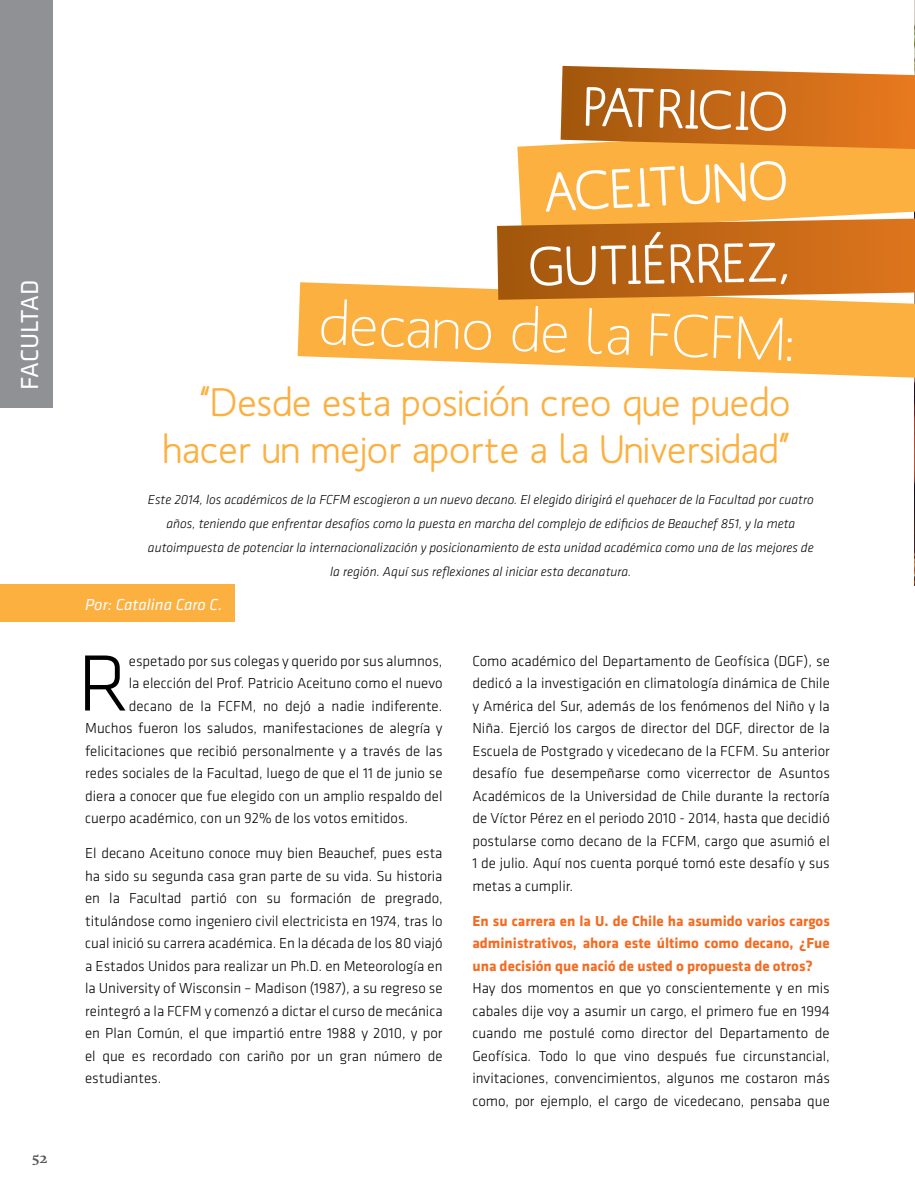
<style>
.page{position:relative;width:915px;height:1191px;background:#fff}
.page>*{position:absolute;margin:0;border:0;box-sizing:border-box;transform-origin:0 0}
.t1{font:300 82.5px "Klavika";color:#000}
.t2{font:60px "Mank Sans";color:#fff}
.t3{font:500 54.75px "Mank Sans";color:#fff}
.t4{font:500 39.3px/47.1px "Mank Sans";color:#fbb040;text-align:right}
.t5{font:25.5px "Klavika";letter-spacing:-.005em;color:#fff}
.t6{font:italic 16.5px "Klavika";color:#fff}
.t7{font:300 15px/22.5px "Klavika";color:#000;text-align:justify}
.t8{font:700 15px/22.5px "Klavika";color:#f36c23;text-align:justify}
.t9{font:600 15px "Prensa";color:#58595b}
.t10{font:italic 300 13.5px/24px "Klavika";color:#000;text-align:center}
</style>
<div class="page">
<div style="left:0;top:0;width:53px;height:407px;background:#8f9194"></div>
<img style="left:914px;top:0;width:1px;height:585px">
<svg style="left:297px;top:282px;width:617px;height:96px;background:#fbbc5d"></svg>
<div style="left:517px;top:144px;width:397px;height:72px;background:#fbb040"></div>
<div style="left:0;top:584px;width:234px;height:37px;background:#fbb040"></div>
<svg style="left:560px;top:66px;width:354px;height:84px;background:#cc7627"></svg>
<svg style="left:497px;top:216px;width:417px;height:84px;background:#c67223"></svg>
<h3 class="t5" style="left:16px;top:390px;width:112px;rotate:-90deg">FACULTAD</h3>
<p class="t9" style="left:32px;top:1148px;width:17px">52</p>
<h3 class="t3" style="left:584px;top:73px;width:206px;rotate:1deg">Patricio</h3>
<h3 class="t3" style="left:540px;top:158px;width:248px;rotate:-3deg">Aceituno</h3>
<h3 class="t3" style="left:527px;top:232px;width:263px;rotate:-1deg">Gutiérrez,</h3>
<h2 class="t2" style="left:320px;top:286px;width:477px;rotate:2deg">decano de la FCFM:</h2>
<h3 class="t4" style="left:163px;top:378px;width:628px">“Desde esta posición creo que puedo hacer un mejor aporte a la Universidad”</h3>
<p class="t10" style="left:148px;top:488px;width:667px">Este 2014, los académicos de la FCFM escogieron a un nuevo decano. El elegido dirigirá el quehacer de la Facultad por cuatro años, teniendo que enfrentar desafíos como la puesta en marcha del complejo de edificios de Beauchef 851, y la meta autoimpuesta de potenciar la internacionalización y posicionamiento de esta unidad académica como una de las mejores de la región. Aquí sus reflexiones al iniciar esta decanatura.</p>
<p class="t6" style="left:85px;top:595px;width:139px">Por: Catalina Caro C.</p>
<h1 class="t1" style="left:78px;top:638px;width:53px">R</h1>
<p class="t7" style="left:129px;top:649px;width:315px">espetado por sus colegas y querido por sus alumnos,</p>
<p class="t7" style="left:129px;top:672px;width:315px">la elección del Prof. Patricio Aceituno como el nuevo</p>
<p class="t7" style="left:129px;top:694px;width:315px">decano de la FCFM, no dejó a nadie indiferente.</p>
<p class="t7" style="left:85px;top:717px;width:359px">Muchos fueron los saludos, manifestaciones de alegría y</p>
<p class="t7" style="left:85px;top:739px;width:359px">felicitaciones que recibió personalmente y a través de las</p>
<p class="t7" style="left:85px;top:762px;width:359px">redes sociales de la Facultad, luego de que el 11 de junio se</p>
<p class="t7" style="left:85px;top:784px;width:359px">diera a conocer que fue elegido con un amplio respaldo del</p>
<p class="t7" style="left:85px;top:807px;width:324px">cuerpo académico, con un 92% de los votos emitidos.</p>
<p class="t7" style="left:85px;top:842px;width:359px">El decano Aceituno conoce muy bien Beauchef, pues esta ha sido su segunda casa gran parte de su vida. Su historia en la Facultad partió con su formación de pregrado, titulándose como ingeniero civil electricista en 1974, tras lo cual inició su carrera académica. En la década de los 80 viajó a Estados Unidos para realizar un Ph.D. en Meteorología en la University of Wisconsin – Madison (1987), a su regreso se reintegró a la FCFM y comenzó a dictar el curso de mecánica en Plan Común, el que impartió entre 1988 y 2010, y por el que es recordado con cariño por un gran número de estudiantes.</p>
<p class="t7" style="left:472px;top:649px;width:359px">Como académico del Departamento de Geofísica (DGF), se dedicó a la investigación en climatología dinámica de Chile y América del Sur, además de los fenómenos del Niño y la Niña. Ejerció los cargos de director del DGF, director de la Escuela de Postgrado y vicedecano de la FCFM. Su anterior desafío fue desempeñarse como vicerrector de Asuntos Académicos de la Universidad de Chile durante la rectoría de Víctor Pérez en el periodo 2010 - 2014, hasta que decidió postularse como decano de la FCFM, cargo que asumió el 1 de julio. Aquí nos cuenta porqué tomó este desafío y sus metas a cumplir.</p>
<p class="t8" style="left:472px;top:910px;width:359px">En su carrera en la U. de Chile ha asumido varios cargos administrativos, ahora este último como decano, ¿Fue una decisión que nació de usted o propuesta de otros?</p>
<p class="t7" style="left:472px;top:977px;width:359px">Hay dos momentos en que yo conscientemente y en mis cabales dije voy a asumir un cargo, el primero fue en 1994 cuando me postulé como director del Departamento de Geofísica. Todo lo que vino después fue circunstancial, invitaciones, convencimientos, algunos me costaron más como, por ejemplo, el cargo de vicedecano, pensaba que</p>
</div>
